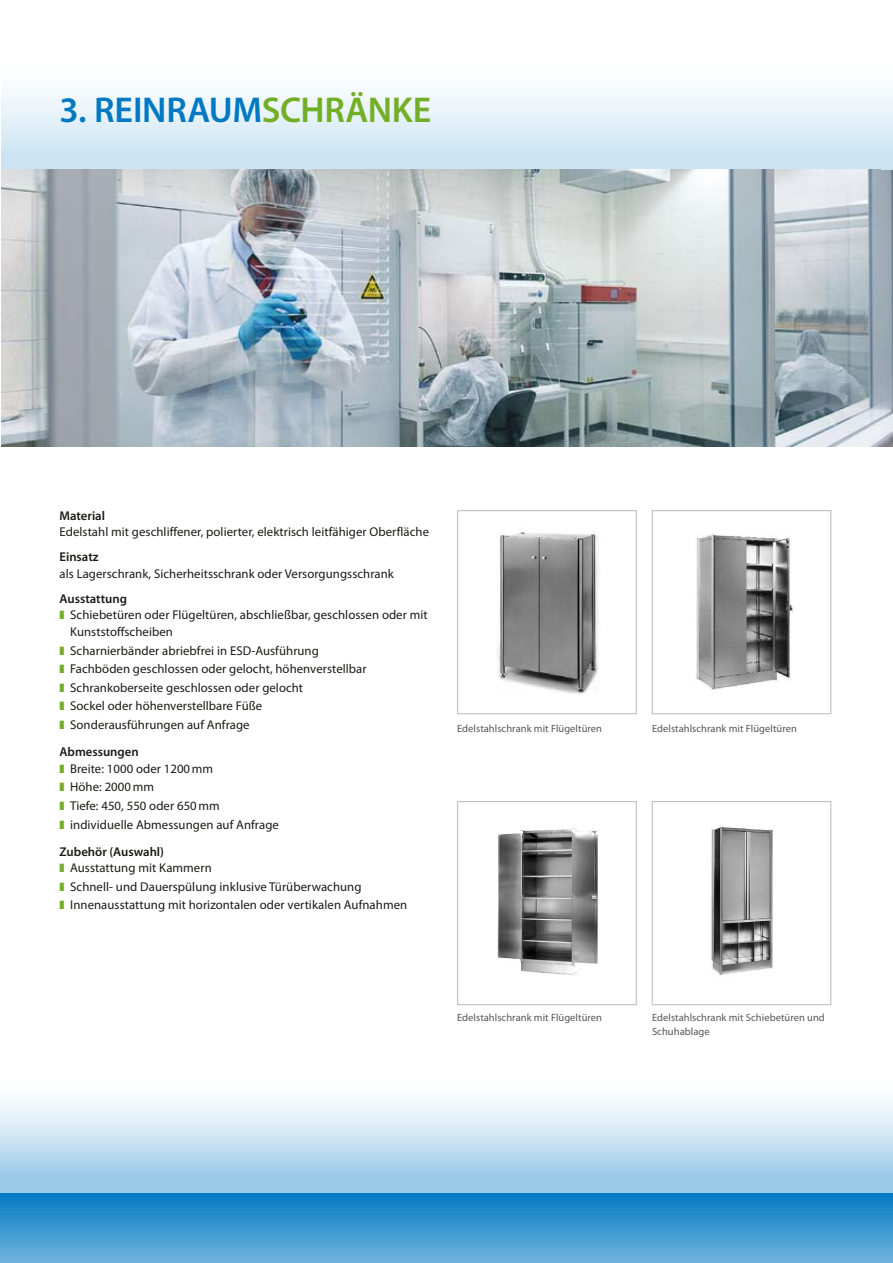
<style>
.page{position:relative;width:893px;height:1263px;background:#fff}
.page>*{position:absolute;margin:0;border:0;box-sizing:border-box;transform-origin:0 0}
.t1{font:600 36px "Myriad Pro";color:#0078c2}
.t2{font:600 36px "Myriad Pro";letter-spacing:-.005em;color:#73af26}
.t3{font:12.75px/18.6px "Myriad Pro";letter-spacing:.005em;color:#1a1a18}
.t4{font:600 12.75px "Myriad Pro";color:#1a1a18}
.t5{font:10.5px/14.2px "Myriad Pro";letter-spacing:.005em;color:#575656}
.s1{font-weight:600}
.s2{color:#73af26}
</style>
<div class="page">
<svg style="left:0;top:1100px;width:880px;height:93px;background:#c2dff0"></svg>
<div style="left:0;top:1193px;width:893px;height:70px;background:linear-gradient(to bottom,#037ac3,#6fb3dd)"></div>
<svg style="left:880px;top:1100px;width:13px;height:93px"></svg>
<svg style="left:880px;top:1193px;width:13px;height:70px"></svg>
<div style="left:1px;top:0;width:892px;height:169px;background:linear-gradient(to bottom,#fff,#d1e7f4)"></div>
<img style="left:1px;top:169px;width:892px;height:277px">
<img style="left:711px;top:826px;width:62px;height:149px">
<div style="left:652px;top:801px;width:179px;height:204px;border:1px solid #b9baba"></div>
<img style="left:696px;top:534px;width:98px;height:156px">
<div style="left:652px;top:510px;width:179px;height:204px;border:1px solid #b9baba"></div>
<img style="left:498px;top:532px;width:101px;height:162px">
<div style="left:457px;top:510px;width:180px;height:204px;border:1px solid #b9baba"></div>
<img style="left:497px;top:828px;width:101px;height:147px">
<div style="left:457px;top:801px;width:180px;height:204px;border:1px solid #b9baba"></div>
<svg style="left:882px;top:0;width:11px;height:169px"></svg>
<p class="t1" style="left:60px;top:87px;width:107px">3. Reinraum</p>
<p class="t2" style="left:262px;top:87px;width:167px">schränke</p>
<p class="t3" style="left:60px;top:507px;width:371px;line-height:16.5px"><span class="s1">Material<br></span>Edelstahl mit geschliffener, polierter, elektrisch leitfähiger Oberfläche</p>
<p class="t3" style="left:60px;top:549px;width:336px;line-height:16.5px"><span class="s1">Einsatz<br></span>als Lagerschrank, Sicherheitsschrank oder Versorgungsschrank</p>
<p class="t4" style="left:60px;top:590px;width:69px">Ausstattung</p>
<p class="t3" style="left:60px;top:606px;width:370px"><span class="s2">❚</span> Schiebetüren oder Flügeltüren, abschließbar, geschlossen oder mit</p>
<p class="t3" style="left:70px;top:622px;width:104px">Kunststoffscheiben</p>
<p class="t3" style="left:60px;top:641px;width:309px"><span class="s2">❚</span> Scharnierbänder abriebfrei in ESD-Ausführung<br><span class="s2">❚</span> Fachböden geschlossen oder gelocht, höhenverstellbar <span class="s2">❚</span> Schrankoberseite geschlossen oder gelocht<br><span class="s2">❚</span> Sockel oder höhenverstellbare Füße<br><span class="s2">❚</span> Sonderausführungen auf Anfrage</p>
<p class="t3" style="left:60px;top:743px;width:155px;line-height:16.5px"><span class="s1">Abmessungen<br></span><span class="s2">❚</span> Breite: 1000 oder 1200mm</p>
<p class="t3" style="left:60px;top:777px;width:221px"><span class="s2">❚</span> Höhe: 2000mm<br><span class="s2">❚</span> Tiefe: 450, 550 oder 650mm<br><span class="s2">❚</span> individuelle Abmessungen auf Anfrage</p>
<p class="t3" style="left:60px;top:843px;width:154px;line-height:16.5px"><span class="s1">Zubehör (Auswahl)<br></span><span class="s2">❚</span> Ausstattung mit Kammern</p>
<p class="t3" style="left:60px;top:877px;width:349px"><span class="s2">❚</span> Schnell- und Dauerspülung inklusive Türüberwachung<br><span class="s2">❚</span> Innenausstattung mit horizontalen oder vertikalen Aufnahmen</p>
<p class="t5" style="left:457px;top:721px;width:146px">Edelstahlschrank mit Flügeltüren</p>
<p class="t5" style="left:457px;top:1010px;width:146px">Edelstahlschrank mit Flügeltüren</p>
<p class="t5" style="left:652px;top:721px;width:146px">Edelstahlschrank mit Flügeltüren</p>
<p class="t5" style="left:652px;top:1010px;width:174px">Edelstahlschrank mit Schiebetüren und<br>Schuhablage</p>
</div>
